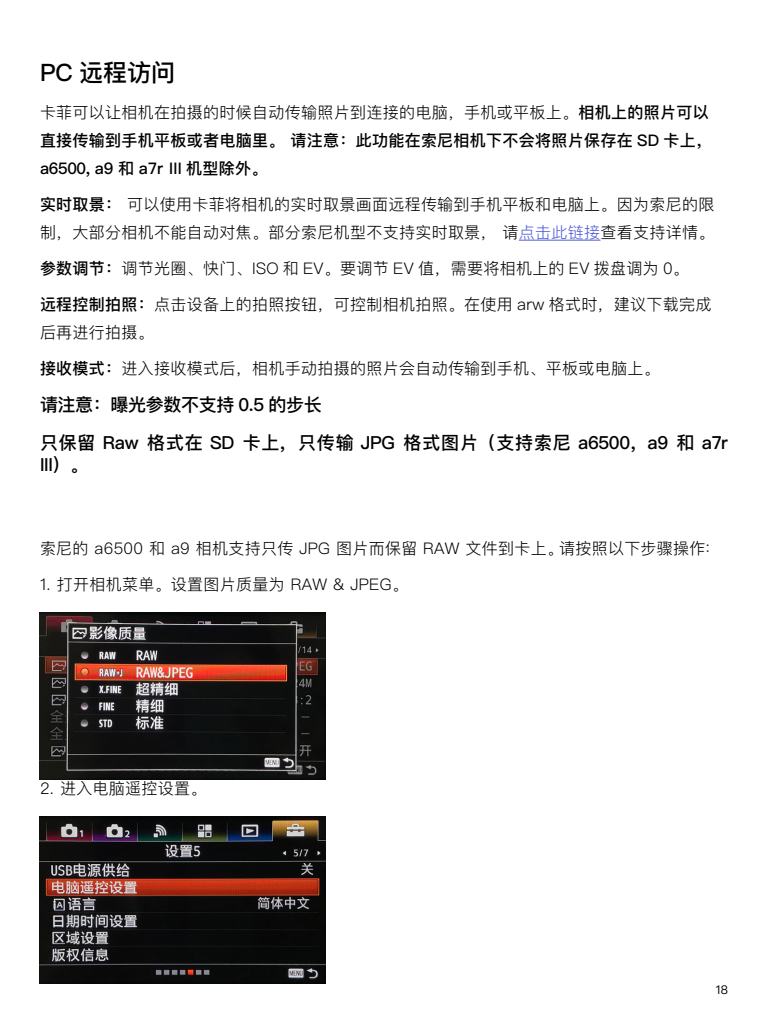
<style>
.page{position:relative;width:768px;height:1024px;background:#fff}
.page>*{position:absolute;margin:0;border:0;box-sizing:border-box;transform-origin:0 0}
.t1{font:500 24px "Ping Fang SC";color:#000}
.t2{font:500 18px/38px "Ping Fang SC";letter-spacing:-.02em;color:#000}
.t3{font:300 16px/28px "Ping Fang SC";letter-spacing:.02em;color:#000}
.t4{font:500 16px/28px "Ping Fang SC";letter-spacing:.02em;color:#000}
.t5{font:12px "Ping Fang SC";color:#000}
.s1{font-weight:300}
.s2{font-weight:500}
.s3{color:#4f5cd6}
</style>
<div class="page">
<hr style="left:519px;top:240px;width:82px;height:1px;background:#4f5cd6">
<img style="left:40px;top:612px;width:286px;height:168px">
<img style="left:40px;top:816px;width:286px;height:168px">
<h1 class="t1" style="left:40px;top:57px;width:137px">PC 远程访问</h1>
<p class="t4" style="left:40px;top:98px;width:674px"><span class="s1">卡菲可以让相机在拍摄的时候自动传输照片到连接的电脑，手机或平板上。</span>相机上的照片可以直接传输到手机平板或者电脑里。 请注意：此功能在索尼相机下不会将照片保存在 SD 卡上，a6500, a9 和 a7r III 机型除外。</p>
<p class="t3" style="left:40px;top:190px;width:676px"><span class="s2">实时取景：</span> 可以使用卡菲将相机的实时取景画面远程传输到手机平板和电脑上。因为索尼的限制，大部分相机不能自动对焦。部分索尼机型不支持实时取景， 请<span class="s3">点击此链接</span>查看支持详情。</p>
<p class="t3" style="left:40px;top:254px;width:650px"><span class="s2">参数调节：</span>调节光圈、快门、ISO 和 EV。要调节 EV 值，需要将相机上的 EV 拨盘调为 0。</p>
<p class="t3" style="left:40px;top:290px;width:673px"><span class="s2">远程控制拍照：</span>点击设备上的拍照按钮，可控制相机拍照。在使用 arw 格式时，建议下载完成后再进行拍摄。</p>
<p class="t3" style="left:40px;top:354px;width:621px"><span class="s2">接收模式：</span>进入接收模式后，相机手动拍摄的照片会自动传输到手机、平板或电脑上。</p>
<p class="t2" style="left:40px;top:386px;width:690px">请注意：曝光参数不支持 0.5 的步长<br>只保留 Raw 格式在 SD 卡上，只传输 JPG 格式图片（支持索尼 a6500，a9 和 a7r</p>
<p class="t2" style="left:40px;top:445px;width:50px">III）。</p>
<p class="t3" style="left:40px;top:534px;width:681px">索尼的 a6500 和 a9 相机支持只传 JPG 图片而保留 RAW 文件到卡上。请按照以下步骤操作：</p>
<p class="t3" style="left:40px;top:570px;width:370px">1. 打开相机菜单。设置图片质量为 RAW &amp; JPEG。</p>
<p class="t3" style="left:40px;top:774px;width:168px">2. 进入电脑遥控设置。</p>
<p class="t5" style="left:716px;top:983px;width:14px">18</p>
</div>
